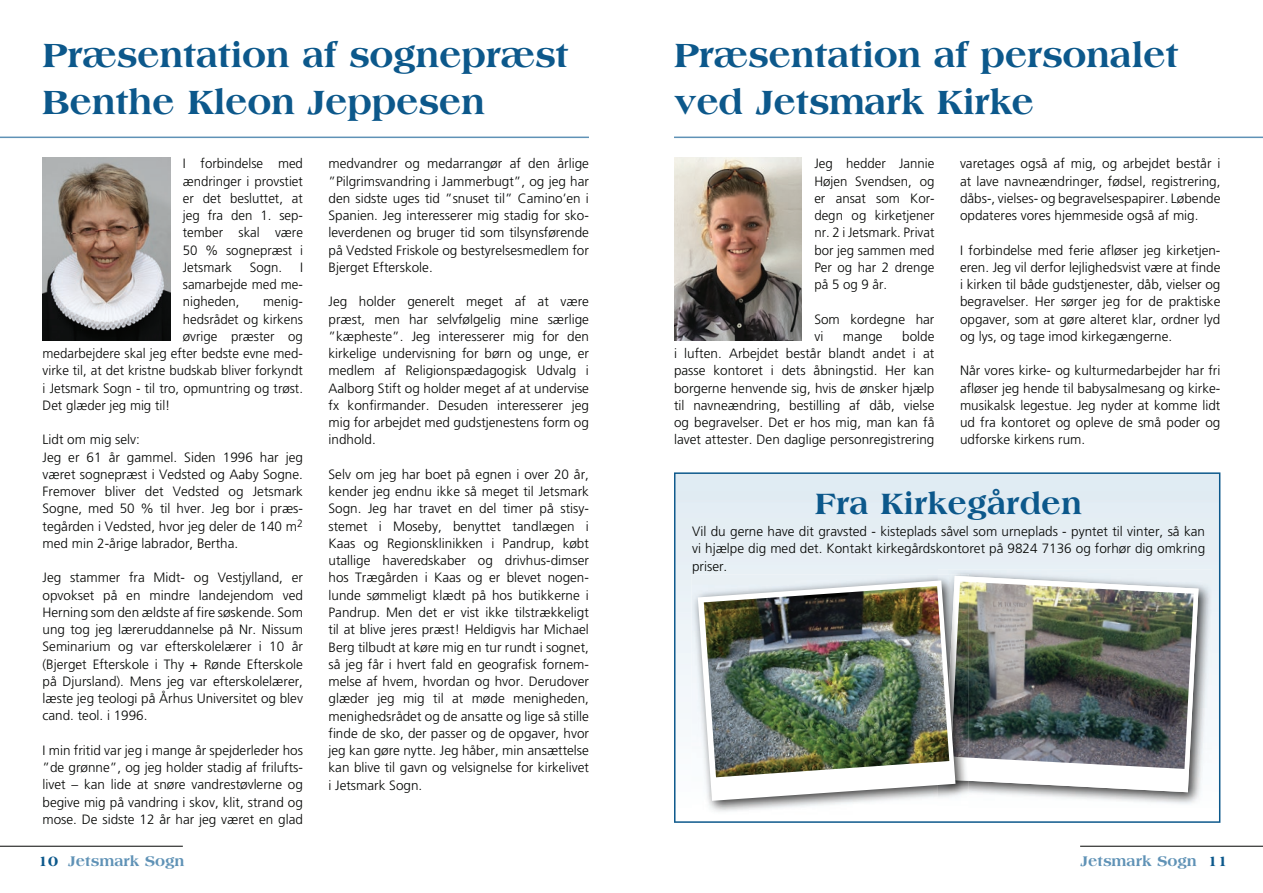
<style>
.page{position:relative;width:1263px;height:893px;background:#fff}
.page>*{position:absolute;margin:0;border:0;box-sizing:border-box;transform-origin:0 0}
.t1{font:800 36px/46.5px "Americana";letter-spacing:-.01em;color:#0c588b}
.t2{font:800 31.5px "Americana";color:#0c588b}
.t3{font:800 15px "Americana";color:#5f92b6}
.t4{font:300 13.5px/17.2px "Frutiger";color:#040503;text-align:justify}
.s1{color:#0c588b}
</style>
<div class="page">
<hr style="left:0;top:846px;width:183px;height:1px;background:#040503">
<hr style="left:1080px;top:846px;width:183px;height:1px;background:#040503">
<hr style="left:0;top:137px;width:589px;height:1px;background:#5f92b6">
<img style="left:43px;top:158px;width:127px;height:183px">
<img style="left:674px;top:158px;width:127px;height:183px">
<hr style="left:674px;top:137px;width:589px;height:1px;background:#5f92b6">
<svg style="left:674px;top:472px;width:546px;height:351px;background:#e0eaf1"></svg>
<img style="left:938px;top:570px;width:274px;height:236px">
<svg style="left:969px;top:576px;width:229px;height:216px"></svg>
<img style="left:969px;top:582px;width:225px;height:187px">
<img style="left:692px;top:574px;width:277px;height:240px">
<img style="left:938px;top:574px;width:31px;height:232px">
<img style="left:944px;top:576px;width:25px;height:205px">
<img style="left:955px;top:581px;width:14px;height:177px">
<svg style="left:698px;top:580px;width:257px;height:221px"></svg>
<img style="left:704px;top:586px;width:245px;height:191px">
<h1 class="t1" style="left:43px;top:32px;width:528px">Præsentation af sognepræst<br>Benthe Kleon Jeppesen</h1>
<h1 class="t1" style="left:674px;top:32px;width:506px">Præsentation af personalet ved Jetsmark Kirke</h1>
<p class="t4" style="left:183px;top:155px;width:122px">I forbindelse med ændringer i prov stiet er det besluttet, at jeg fra den 1. sep&shy;tember skal være 50 % sogne præst i Jetsmark</p>
<p class="t4" style="left:250px;top:259px;width:34px">Sogn.</p>
<p class="t4" style="left:183px;top:259px;width:122px;text-indent:117px">I sam arbejde med me - nig heden,</p>
<p class="t4" style="left:263px;top:293px;width:41px">me nig-</p>
<p class="t4" style="left:183px;top:310px;width:122px">heds rådet og kirkens</p>
<p class="t4" style="left:183px;top:328px;width:122px">øv rige præs ter og</p>
<p class="t4" style="left:43px;top:345px;width:262px">med arbejdere skal jeg efter bedste evne med-</p>
<p class="t4" style="left:43px;top:362px;width:262px">virke til, at det kristne budskab bliver forkyndt</p>
<p class="t4" style="left:43px;top:379px;width:262px">i Jetsmark Sogn - til tro, opmuntring og trøst.</p>
<p class="t4" style="left:43px;top:397px;width:129px">Det glæder jeg mig til!</p>
<p class="t4" style="left:43px;top:431px;width:262px;text-align:left">Lidt om mig selv:<br>Jeg er 61 år gammel. Siden 1996 har jeg været sognepræst i Vedsted og Aaby Sogne.<br>Fremover bliver det Vedsted og Jetsmark Sogne, med 50 % til hver. Jeg bor i præs&shy;tegården i Vedsted, hvor jeg deler de 140 m<sup>2 </sup>med min 2-årige labrador, Bertha.</p>
<p class="t4" style="left:43px;top:569px;width:262px">Jeg stammer fra Midt- og Vestjylland, er opvokset på en mindre landejendom ved Herning som den ældste af fire søskende. Som ung tog jeg læreruddannelse på Nr. Nissum Seminarium og var efterskolelærer i 10 år (Bjerget Efterskole i Thy + Rønde Efterskole på Djursland). Mens jeg var efterskolelærer, læste jeg teologi på Århus Universitet og blev cand. teol. i 1996.</p>
<p class="t4" style="left:43px;top:742px;width:262px">I min fritid var jeg i mange år spejderleder hos ”de grønne”, og jeg holder stadig af frilufts&shy;livet – kan lide at snøre vandrestøvlerne og begive mig på vandring i skov, klit, strand og mose. De sidste 12 år har jeg været en glad</p>
<p class="t4" style="left:328px;top:155px;width:262px">medvandrer og medarrangør af den årlige ”Pilgrimsvandring i Jammerbugt”, og jeg har den sidste uges tid ”snuset til” Camino’en i Spanien. Jeg interesserer mig stadig for sko&shy;leverdenen og bruger tid som tilsynsførende på Vedsted Friskole og bestyrelsesmedlem for Bjerget Efterskole.</p>
<p class="t4" style="left:328px;top:293px;width:262px">Jeg holder generelt meget af at være præst, men har selvfølgelig mine særlige ”kæpheste”. Jeg interesserer mig for den kirkelige undervisning for børn og unge, er medlem af Religionspædagogisk Udvalg i Aalborg Stift og holder meget af at undervise fx konfirmander. Desuden interesserer jeg mig for arbejdet med gudstjenestens form og indhold.</p>
<p class="t4" style="left:328px;top:466px;width:262px">Selv om jeg har boet på egnen i over 20 år, kender jeg endnu ikke så meget til Jetsmark Sogn. Jeg har travet en del timer på stisy&shy;stemet i Moseby, benyttet tandlægen i Kaas og Regionsklinikken i Pandrup, købt utallige haveredskaber og drivhus-dimser hos Trægården i Kaas og er blevet nogen&shy;lunde sømmeligt klædt på hos butikkerne i Pandrup. Men det er vist ikke tilstrækkeligt til at blive jeres præst! Heldigvis har Michael Berg tilbudt at køre mig en tur rundt i sognet, så jeg får i hvert fald en geografisk fornem&shy;melse af hvem, hvordan og hvor. Derudover glæder jeg mig til at møde menigheden, menighedsrådet og de ansatte og lige så stille finde de sko, der passer og de opgaver, hvor jeg kan gøre nytte. Jeg håber, min ansættelse kan blive til gavn og velsignelse for kirkelivet i Jetsmark Sogn.</p>
<p class="t4" style="left:814px;top:155px;width:122px">Jeg hedder Jannie Højen Svendsen, og er ansat som Kor&shy;degn og kirke tjener nr. 2 i Jetsmark. Privat bor jeg sammen med Per og har 2 drenge på 5 og 9 år.</p>
<p class="t4" style="left:814px;top:310px;width:122px">Som kordegne har vi</p>
<p class="t4" style="left:674px;top:328px;width:262px;text-indent:228px">bolde i luften. Arbejdet består blandt andet i at passe kontoret i dets åbningstid. Her kan bor gerne henvende sig, hvis de ønsker hjælp til navneændring, bestilling af dåb, vielse og begravelser. Det er hos mig, man kan få lavet attester. Den daglige personregistrering</p>
<p class="t4" style="left:843px;top:328px;width:41px">mange</p>
<p class="t4" style="left:960px;top:155px;width:262px">varetages også af mig, og arbejdet består i at lave navneændringer, fødsel, registrering, dåbs-, vielses- og begravelsespapirer. Løbende opdateres vores hjemmeside også af mig.</p>
<p class="t4" style="left:960px;top:241px;width:262px">I forbindelse med ferie afløser jeg kirketjen&shy;eren. Jeg vil derfor lejlighedsvist være at finde i kirken til både gudstjenester, dåb, vielser og begravelser. Her sørger jeg for de praktiske opgaver, som at gøre alteret klar, ordner lyd og lys, og tage imod kirkegængerne.</p>
<p class="t4" style="left:960px;top:362px;width:262px">Når vores kirke- og kulturmedarbejder har fri afløser jeg hende til babysalmesang og kirke&shy;musikalsk legestue. Jeg nyder at komme lidt ud fra kontoret og opleve de små poder og udforske kirkens rum.</p>
<h2 class="t2" style="left:815px;top:485px;width:269px">Fra Kirkegården</h2>
<p class="t4" style="left:692px;top:523px;width:515px">Vil du gerne have dit gravsted - kisteplads såvel som urneplads - pyntet til vinter, så kan vi hjælpe dig med det. Kontakt kirkegårdskontoret på 9824 7136 og forhør dig omkring priser.</p>
<p class="t3" style="left:38px;top:852px;width:148px"><span class="s1">10</span> Jetsmark Sogn</p>
<p class="t3" style="left:1080px;top:852px;width:149px">Jetsmark Sogn <span class="s1">11</span></p>
</div>
